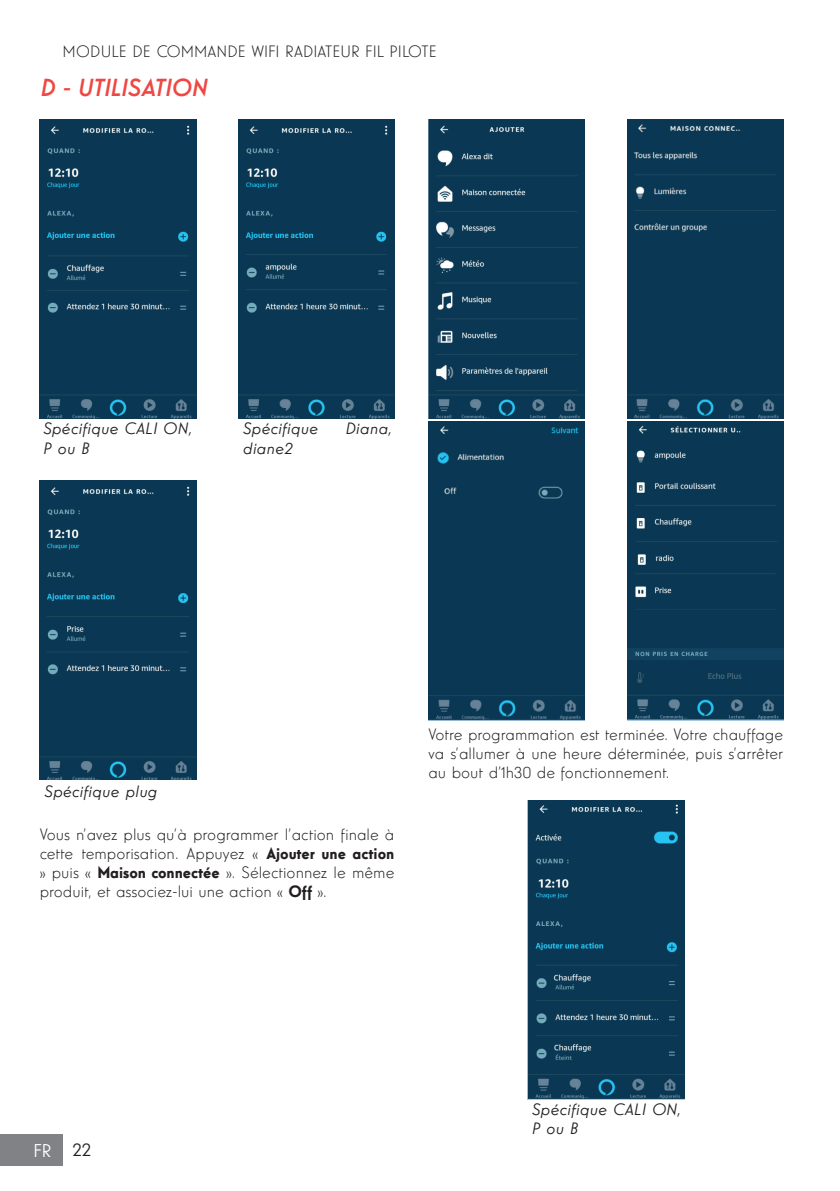
<style>
.page{position:relative;width:840px;height:1191px;background:#fff}
.page>*{position:absolute;margin:0;border:0;box-sizing:border-box;transform-origin:0 0}
.t1{font:italic 500 24px "Windlesham Pro";color:#ef4744}
.t2{font:18px "Windlesham Pro Regular 5";color:#231f20}
.t3{font:18px "Windlesham Pro Regular 5";color:#fff}
.t4{font:16px/19.2px "Windlesham Pro Regular 6";color:#231f20;text-align:justify}
.t5{font:16px/19.2px "Windlesham Pro Regular 2";letter-spacing:.02em;color:#231f20}
.s1{font-family:"Windlesham Pro Regular 4"}
</style>
<div class="page">
<div style="left:0;top:1134px;width:62px;height:31px;background:#808285"></div>
<img style="left:40px;top:119px;width:156px;height:299px">
<img style="left:238px;top:119px;width:156px;height:299px">
<img style="left:40px;top:480px;width:156px;height:299px">
<img style="left:428px;top:119px;width:156px;height:299px">
<div style="left:627px;top:119px;width:156px;height:299px;background:#0a3854"></div>
<div style="left:428px;top:421px;width:156px;height:299px;background:#0a3854"></div>
<img style="left:627px;top:421px;width:156px;height:299px">
<img style="left:527px;top:800px;width:156px;height:299px">
<p class="t4" style="left:62px;top:41px;width:375px">MODULE DE COMMANDE WIFI RADIATEUR FIL PILOTE</p>
<h1 class="t1" style="left:40px;top:72px;width:169px">D - UTILISATION</h1>
<p class="t5" style="left:43px;top:419px;width:150px">Spécifique CALI ON,<br>P ou B</p>
<p class="t5" style="left:242px;top:419px;width:76px">Spécifique</p>
<p class="t5" style="left:345px;top:419px;width:48px">Diana,</p>
<p class="t5" style="left:242px;top:438px;width:51px">diane2</p>
<p class="t5" style="left:44px;top:782px;width:114px">Spécifique plug</p>
<p class="t4" style="left:40px;top:824px;width:356px">Vous n’avez plus qu’à programmer l’action finale à cette temporisation. Appuyez « <span class="s1">Ajouter une action </span>» puis « <span class="s1">Maison connectée</span> ». Sélectionnez le même produit, et associez-lui une action « <span class="s1">Off</span> ».</p>
<p class="t4" style="left:428px;top:724px;width:356px">Votre programmation est terminée. Votre chauffage va s’allumer à une heure déterminée, puis s’arrêter au bout d’1h30 de fonctionnement.</p>
<p class="t3" style="left:34px;top:1138px;width:19px">FR</p>
<p class="t2" style="left:72px;top:1137px;width:20px">22</p>
<p class="t5" style="left:531px;top:1099px;width:150px">Spécifique CALI ON,<br>P ou B</p>
</div>
